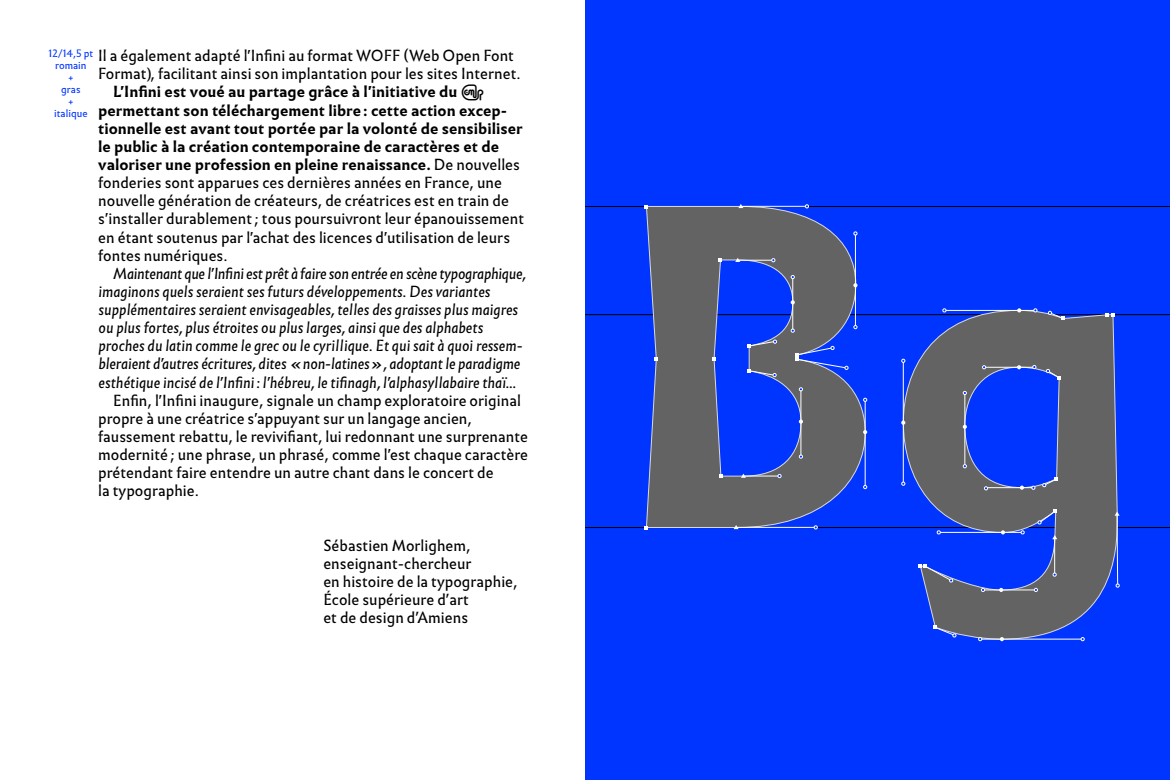
<style>
.page{position:relative;width:1170px;height:780px;background:#fff}
.page>*{position:absolute;margin:0;border:0;box-sizing:border-box;transform-origin:0 0}
.t1{font:15px/18.1px "Infini";color:#000}
.t2{font:italic 15px/18.1px "Infini";color:#000}
.t3{font:700 15px "Infini";color:#000}
.t4{font:10px/12px "Infini";color:#0035ff;text-align:center}
.s1{font-family:"CNAP";font-weight:400}
.s2{font-weight:400}
</style>
<div class="page">
<div style="left:585px;top:0;width:584px;height:780px;background:#0035ff"></div>
<hr style="left:585px;top:206px;width:584px;height:1px;background:#000">
<hr style="left:585px;top:527px;width:584px;height:1px;background:#000">
<hr style="left:585px;top:314px;width:584px;height:1px;background:#000">
<svg style="left:902px;top:309px;width:215px;height:331px"></svg>
<svg style="left:645px;top:205px;width:221px;height:323px"></svg>
<svg style="left:654px;top:357px;width:4px;height:4px"></svg>
<svg style="left:711px;top:357px;width:4px;height:4px"></svg>
<svg style="left:718px;top:258px;width:4px;height:4px"></svg>
<svg style="left:718px;top:474px;width:4px;height:4px"></svg>
<svg style="left:643px;top:525px;width:4px;height:4px"></svg>
<svg style="left:853px;top:283px;width:4px;height:4px"></svg>
<svg style="left:1016px;top:365px;width:5px;height:4px"></svg>
<svg style="left:1019px;top:485px;width:4px;height:4px"></svg>
<svg style="left:999px;top:588px;width:4px;height:4px"></svg>
<svg style="left:1000px;top:530px;width:4px;height:4px"></svg>
<svg style="left:962px;top:424px;width:4px;height:5px"></svg>
<svg style="left:863px;top:430px;width:4px;height:4px"></svg>
<svg style="left:798px;top:419px;width:5px;height:4px"></svg>
<svg style="left:790px;top:300px;width:4px;height:4px"></svg>
<svg style="left:853px;top:231px;width:4px;height:4px"></svg>
<svg style="left:942px;top:308px;width:4px;height:4px"></svg>
<svg style="left:982px;top:365px;width:3px;height:4px"></svg>
<svg style="left:983px;top:486px;width:4px;height:4px"></svg>
<svg style="left:980px;top:588px;width:4px;height:4px"></svg>
<svg style="left:978px;top:637px;width:4px;height:4px"></svg>
<svg style="left:936px;top:530px;width:4px;height:4px"></svg>
<svg style="left:962px;top:464px;width:4px;height:4px"></svg>
<svg style="left:901px;top:481px;width:4px;height:4px"></svg>
<svg style="left:863px;top:398px;width:4px;height:4px"></svg>
<svg style="left:798px;top:387px;width:4px;height:4px"></svg>
<svg style="left:790px;top:275px;width:4px;height:4px"></svg>
<svg style="left:853px;top:325px;width:4px;height:4px"></svg>
<svg style="left:1033px;top:308px;width:4px;height:4px"></svg>
<svg style="left:1032px;top:365px;width:4px;height:4px"></svg>
<svg style="left:1031px;top:485px;width:4px;height:4px"></svg>
<svg style="left:1033px;top:588px;width:4px;height:4px"></svg>
<svg style="left:1080px;top:637px;width:4px;height:4px"></svg>
<svg style="left:1020px;top:530px;width:4px;height:4px"></svg>
<svg style="left:962px;top:391px;width:4px;height:4px"></svg>
<svg style="left:901px;top:359px;width:4px;height:4px"></svg>
<svg style="left:863px;top:485px;width:4px;height:4px"></svg>
<svg style="left:798px;top:454px;width:4px;height:4px"></svg>
<svg style="left:790px;top:328px;width:4px;height:4px"></svg>
<svg style="left:813px;top:525px;width:4px;height:4px"></svg>
<svg style="left:804px;top:204px;width:4px;height:4px"></svg>
<svg style="left:771px;top:258px;width:4px;height:4px"></svg>
<svg style="left:777px;top:474px;width:4px;height:4px"></svg>
<svg style="left:1052px;top:572px;width:4px;height:4px"></svg>
<hr style="left:854px;top:235px;width:1px;height:91px;background:#fff">
<hr style="left:945px;top:310px;width:88px;height:1px;background:#fff">
<hr style="left:985px;top:367px;width:47px;height:1px;background:#fff">
<hr style="left:987px;top:487px;width:45px;height:1px;background:#fff">
<hr style="left:984px;top:589px;width:50px;height:1px;background:#fff">
<hr style="left:981px;top:638px;width:100px;height:1px;background:#fff">
<hr style="left:939px;top:532px;width:82px;height:1px;background:#fff">
<hr style="left:964px;top:394px;width:1px;height:70px;background:#fff">
<hr style="left:902px;top:362px;width:1px;height:120px;background:#fff">
<hr style="left:864px;top:401px;width:1px;height:84px;background:#fff">
<hr style="left:800px;top:390px;width:1px;height:65px;background:#fff">
<hr style="left:792px;top:278px;width:1px;height:51px;background:#fff">
<svg style="left:746px;top:339px;width:30px;height:9px"></svg>
<svg style="left:795px;top:346px;width:53px;height:24px"></svg>
<svg style="left:746px;top:368px;width:30px;height:9px"></svg>
<hr style="left:736px;top:527px;width:78px;height:1px;background:#fff">
<hr style="left:741px;top:206px;width:64px;height:1px;background:#fff">
<hr style="left:738px;top:260px;width:33px;height:1px;background:#fff">
<hr style="left:744px;top:475px;width:34px;height:1px;background:#fff">
<hr style="left:1054px;top:538px;width:1px;height:35px;background:#fff">
<svg style="left:733px;top:525px;width:5px;height:4px"></svg>
<svg style="left:738px;top:204px;width:5px;height:4px"></svg>
<svg style="left:735px;top:258px;width:5px;height:4px"></svg>
<svg style="left:740px;top:473px;width:5px;height:4px"></svg>
<svg style="left:1052px;top:535px;width:5px;height:4px"></svg>
<svg style="left:1114px;top:511px;width:5px;height:76px"></svg>
<svg style="left:1047px;top:311px;width:18px;height:9px"></svg>
<svg style="left:1104px;top:312px;width:10px;height:4px"></svg>
<svg style="left:1045px;top:368px;width:16px;height:12px"></svg>
<svg style="left:1041px;top:477px;width:17px;height:11px"></svg>
<svg style="left:1036px;top:508px;width:21px;height:17px"></svg>
<svg style="left:933px;top:625px;width:24px;height:13px"></svg>
<svg style="left:917px;top:564px;width:36px;height:19px"></svg>
<p class="t1" style="left:98px;top:46px;width:417px">Il a également adapté l'Infini au format WOFF (Web Open Font</p>
<p class="t1" style="left:98px;top:64px;width:424px">Format), facilitant ainsi son implantation pour les sites Internet.</p>
<p class="t3" style="left:113px;top:80px;width:373px">L'Infini est voué au partage grâce à l'initiative du <span class="s1">a</span></p>
<p class="t3" style="left:98px;top:98px;width:410px">permettant son téléchargement libre: cette action excep-</p>
<p class="t3" style="left:98px;top:116px;width:426px">tionnelle est avant tout portée par la volonté de sensibiliser</p>
<p class="t3" style="left:98px;top:135px;width:402px">le public à la création contemporaine de caractères et de</p>
<p class="t3" style="left:98px;top:153px;width:423px">valoriser une profession en pleine renaissance. <span class="s2">De nouvelles</span></p>
<p class="t1" style="left:98px;top:173px;width:405px">fonderies sont apparues ces dernières années en France, une</p>
<p class="t1" style="left:98px;top:191px;width:412px">nouvelle génération de créateurs, de créatrices est en train de</p>
<p class="t1" style="left:98px;top:209px;width:427px">s'installer durablement; tous poursuivront leur épanouissement</p>
<p class="t1" style="left:98px;top:227px;width:413px">en étant soutenus par l'achat des licences d'utilisation de leurs</p>
<p class="t1" style="left:98px;top:245px;width:131px">fontes numériques.</p>
<p class="t2" style="left:98px;top:263px;width:429px;text-indent:15px">Maintenant que l'Infini est prêt à faire son entrée en scène typographique, imaginons quels seraient ses futurs développements. Des variantes supplémentaires seraient envisageables, telles des graisses plus maigres ou plus fortes, plus étroites ou plus larges, ainsi que des alphabets proches du latin comme le grec ou le cyrillique. Et qui sait à quoi ressem&shy;bleraient d'autres écritures, dites «non-latines», adoptant le paradigme esthétique incisé de l'Infini: l'hébreu, le tifinagh, l'alphasyllabaire thaï…</p>
<p class="t1" style="left:98px;top:390px;width:431px;text-indent:15px">Enfin, l'Infini inaugure, signale un champ exploratoire original propre à une créatrice s'appuyant sur un langage ancien, faussement rebattu, le revivifiant, lui redonnant une surprenante modernité; une phrase, un phrasé, comme l'est chaque caractère prétendant faire entendre un autre chant dans le concert de<br>la typographie.</p>
<p class="t1" style="left:323px;top:535px;width:196px">Sébastien Morlighem, enseignant-chercheur<br>en histoire de la typographie,<br>École supérieure d’art<br>et de design d’Amiens</p>
<p class="t4" style="left:49px;top:47px;width:46px">12/14,5 pt romain<br>+<br>gras<br>+<br>italique</p>
</div>
